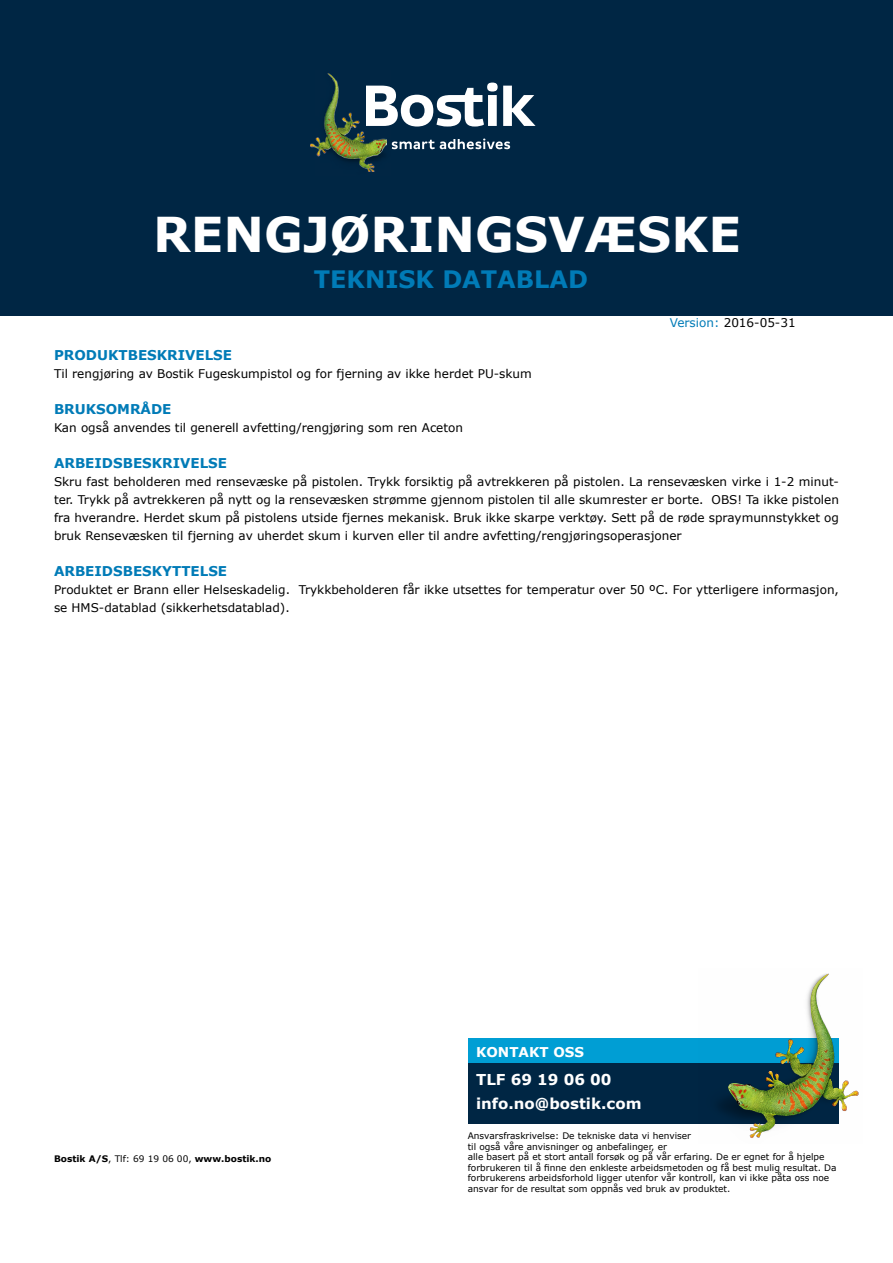
<style>
.page{position:relative;width:893px;height:1263px;background:#fff}
.page>*{position:absolute;margin:0;border:0;box-sizing:border-box;transform-origin:0 0}
.t1{font:700 48px "Verdana";color:#fff}
.t2{font:700 24px "Verdana";color:#007bb7}
.t3{font:700 23.55px "Verdana";color:#fff}
.t4{font:700 19.05px "Verdana";color:#fff}
.t5{font:700 15px/24px "Verdana";color:#fff}
.t6{font:700 13.5px "Verdana";color:#007bb7}
.t7{font:700 13.5px "Verdana";color:#fff}
.t8{font:12px/18px "Verdana";color:#000;text-align:justify}
.t9{font:9px/10.5px "Verdana";color:#000}
.t10{font:700 9px "Verdana";color:#000}
.s1{color:#007bb7}
.s2{font-weight:400}
</style>
<div class="page">
<div style="left:0;top:0;width:893px;height:316px;background:#002644"></div>
<img style="left:311px;top:73px;width:75px;height:98px">
<svg style="left:392px;top:139px;width:118px;height:10px"></svg>
<svg style="left:366px;top:83px;width:170px;height:44px"></svg>
<div style="left:469px;top:1038px;width:370px;height:26px;background:#009ed4"></div>
<div style="left:469px;top:1063px;width:370px;height:61px;background:#002644"></div>
<img style="left:719px;top:973px;width:140px;height:165px">
<h1 class="t1" style="left:153px;top:201px;width:589px">RENGJØRINGSVÆSKE</h1>
<h2 class="t2" style="left:314px;top:262px;width:276px">TEKNISK DATABLAD</h2>
<p class="t8" style="left:670px;top:313px;width:127px"><span class="s1">Version:</span> 2016-05-31</p>
<p class="t6" style="left:54px;top:346px;width:180px">PRODUKTBESKRIVELSE</p>
<p class="t8" style="left:54px;top:365px;width:479px">Til rengjøring av Bostik Fugeskumpistol og for fjerning av ikke herdet PU-skum</p>
<p class="t6" style="left:54px;top:400px;width:119px">BRUKSOMRÅDE</p>
<p class="t8" style="left:54px;top:419px;width:410px">Kan også anvendes til generell avfetting/rengjøring som ren Aceton</p>
<p class="t6" style="left:54px;top:454px;width:175px">ARBEIDSBESKRIVELSE</p>
<p class="t8" style="left:54px;top:473px;width:786px">Skru fast beholderen med rensevæske på pistolen. Trykk forsiktig på avtrekkeren på pistolen. La rensevæsken virke i 1-2 minut&shy;ter. Trykk på avtrekkeren på nytt og la rensevæsken strømme gjennom pistolen til alle skumrester er borte. OBS! Ta ikke pistolen fra hverandre. Herdet skum på pistolens utside fjernes mekanisk. Bruk ikke skarpe verktøy. Sett på de røde spraymunnstykket og bruk Rensevæsken til fjerning av uherdet skum i kurven eller til andre avfetting/rengjøringsoperasjoner</p>
<p class="t6" style="left:54px;top:562px;width:175px">ARBEIDSBESKYTTELSE</p>
<p class="t8" style="left:54px;top:581px;width:786px">Produktet er Brann eller Helseskadelig. Trykkbeholderen får ikke utsettes for temperatur over 50 ºC. For ytterligere informasjon, se HMS-datablad (sikkerhetsdatablad).</p>
<p class="t10" style="left:54px;top:1152px;width:219px">Bostik A/S<span class="s2">, Tlf: 69 19 06 00,</span> www.bostik.no</p>
<p class="t7" style="left:476px;top:1042px;width:109px">KONTAKT OSS</p>
<p class="t5" style="left:476px;top:1067px;width:167px">TLF 69 19 06 00 info.no@bostik.com</p>
<h3 class="t4" style="left:476px;top:1063px;width:118px">Smart help</h3>
<h3 class="t3" style="left:476px;top:1083px;width:219px">1-800-726-7845</h3>
<p class="t9" style="left:468px;top:1130px;width:370px">Ansvarsfraskrivelse: De tekniske data vi henviser<br>til også våre anvisninger og anbefalinger, er<br>alle basert på et stort antall forsøk og på vår erfaring. De er egnet for å hjelpe forbrukeren til å finne den enkleste arbeidsmetoden og få best mulig resultat. Da forbrukerens arbeidsforhold ligger utenfor vår kontroll, kan vi ikke påta oss noe ansvar for de resultat som oppnås ved bruk av produktet.</p>
</div>
